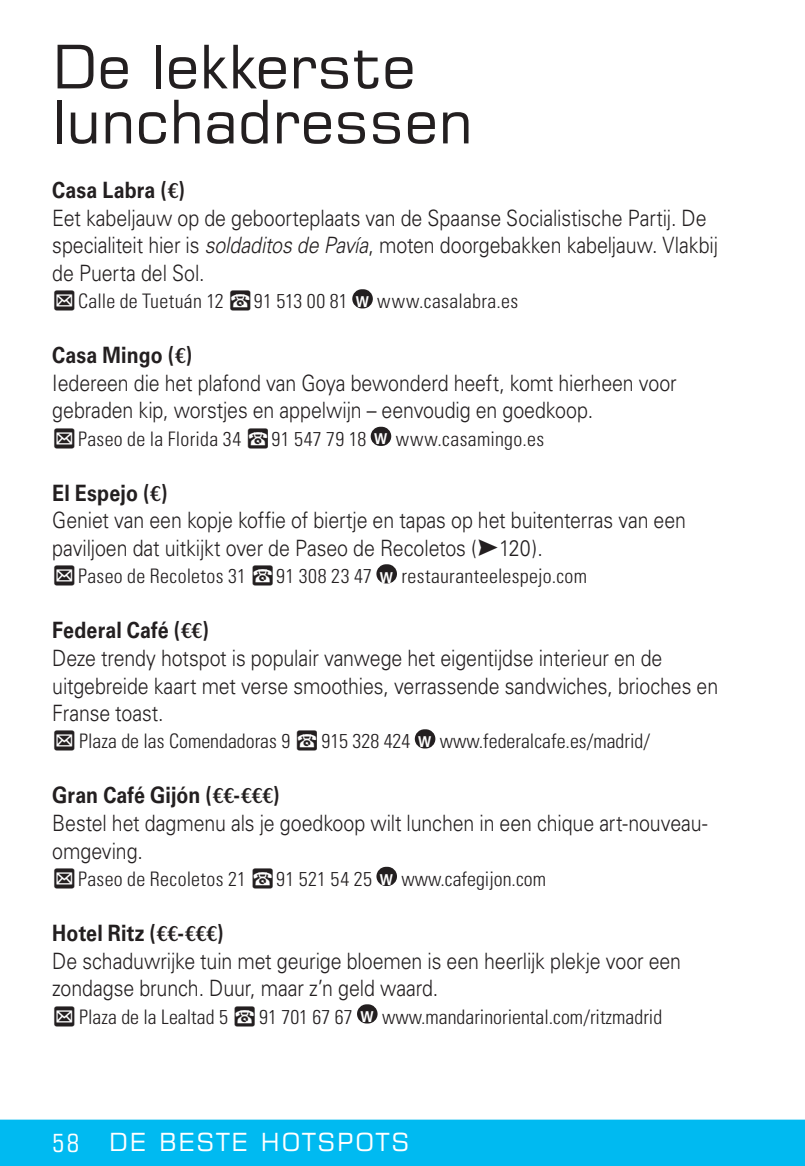
<style>
.page{position:relative;width:805px;height:1166px;background:#fff}
.page>*{position:absolute;margin:0;border:0;box-sizing:border-box;transform-origin:0 0}
.t1{font:60px/55px "Square 721 BT";color:#231f20}
.t2{font:25px "Square 721 BT";letter-spacing:.08em;color:#fff}
.t3{font:300 22.5px/27.5px "Univers";letter-spacing:-.005em;color:#231f20;scale:.87 1}
.t4{font:300 condensed 20px "Univers";color:#231f20}
.t5{font:300 condensed 20px "Univers";letter-spacing:.02em;color:#231f20}
.s1{font-weight:700}
.s2{font-family:"AA Euro Sans Serif";font-weight:700}
.s3{font-style:italic}
.s4{font-family:"City Pack Plus Shift";font-weight:400;font-stretch:normal}
.s5{font-weight:700;font-stretch:normal;font-size:15px;color:#fff}
.s6{font-family:"City Pack Plus Shift";font-weight:400}
.s7{font-stretch:condensed}
</style>
<div class="page">
<hr style="left:803px;top:1118px;width:1px;height:47px;background:#00baf1">
<div style="left:0;top:1118px;width:803px;height:47px;background:#00baf1"></div>
<hr style="left:0;top:1116px;width:804px;height:3px;background:#fff">
<div style="left:352px;top:289px;width:21px;height:19px;background:#231f20;border-radius:10px"></div>
<div style="left:370px;top:426px;width:21px;height:20px;background:#231f20;border-radius:10px"></div>
<div style="left:376px;top:564px;width:21px;height:19px;background:#231f20;border-radius:10px"></div>
<div style="left:415px;top:729px;width:20px;height:19px;background:#231f20;border-radius:10px"></div>
<div style="left:376px;top:866px;width:21px;height:19px;background:#231f20;border-radius:10px"></div>
<div style="left:357px;top:1004px;width:20px;height:19px;background:#231f20;border-radius:10px"></div>
<h1 class="t1" style="left:52px;top:38px;width:422px">De lekkerste lunch adressen</h1>
<p class="t3" style="left:52px;top:177px;width:766px"><span class="s1">Casa Labra (</span><span class="s2">C</span><span class="s1">)<br></span>Eet kabeljauw op de geboorteplaats van de Spaanse Socialistische Partij. De specialiteit hier is <span class="s3">soldaditos de Pavía</span>, moten doorgebakken kabeljauw. Vlakbij de Puerta del Sol.</p>
<p class="t4" style="left:52px;top:289px;width:467px"><span class="s4">B</span>Calle de Tuetuán 12 <span class="s4">C</span>91 513 00 81 <span class="s5">W</span> www.casalabra.es</p>
<p class="t3" style="left:52px;top:342px;width:719px"><span class="s1">Casa Mingo (</span><span class="s2">C</span><span class="s1">)<br></span>Iedereen die het plafond van Goya bewonderd heeft, komt hierheen voor gebraden kip, worstjes en appelwijn – eenvoudig en goedkoop.</p>
<p class="t4" style="left:52px;top:427px;width:493px"><span class="s4">B</span>Paseo de la Florida 34 <span class="s4">C</span>91 547 79 18 <span class="s5">W</span> www.casamingo.es</p>
<p class="t3" style="left:52px;top:479px;width:730px"><span class="s1">El Espejo (</span><span class="s2">C</span><span class="s1">)<br></span>Geniet van een kopje koffie of biertje en tapas op het buitenterras van een paviljoen dat uitkijkt over de Paseo de Recoletos (<span class="s6">P</span>120).</p>
<p class="t5" style="left:52px;top:564px;width:536px"><span class="s4">B</span>Paseo de Recoletos 31 <span class="s4">C</span>91 308 23 47 <span class="s5">W</span> restauranteelespejo.com</p>
<p class="t3" style="left:52px;top:616px;width:766px"><span class="s1">Federal Café (</span><span class="s2">CC</span><span class="s1">)<br></span>Deze trendy hotspot is populair vanwege het eigentijdse interieur en de uitgebreide kaart met verse smoothies, verrassende sandwiches, brioches en Franse toast.</p>
<p class="t4" style="left:52px;top:729px;width:599px"><span class="s4">B</span>Plaza de las Comendadoras 9 <span class="s4">C</span>915 328 424 <span class="s5">W</span> www.federalcafe.es/madrid/</p>
<p class="t3" style="left:52px;top:781px;width:754px"><span class="s1">Gran Café Gijón (</span><span class="s2">CC</span><span class="s1">-</span><span class="s2">CCC</span><span class="s1">)<br></span>Bestel het dagmenu als je goedkoop wilt lunchen in een chique art-nouveau&shy;omgeving.</p>
<p class="t4" style="left:52px;top:866px;width:495px"><span class="s4">B</span>Paseo de Recoletos 21 <span class="s4">C</span>91 521 54 25 <span class="s5">W</span> www.cafegijon.com</p>
<p class="t3" style="left:52px;top:919px;width:724px"><span class="s1">Hotel Ritz (</span><span class="s2">CC</span><span class="s1">-</span><span class="s2">CCC</span><span class="s1">)<br></span>De schaduwrijke tuin met geurige bloemen is een heerlijk plekje voor een zondagse brunch. Duur, maar z’n geld waard.</p>
<p class="t4" style="left:52px;top:1004px;width:611px"><span class="s4">B</span>Plaza de la Lealtad 5 <span class="s4">C</span>91 701 67 67 <span class="s5">W</span> www.mandarinoriental.com/ritzmadrid</p>
<p class="t2" style="left:52px;top:1126px;width:358px"><span class="s7">58</span> DE BESTE HOTSPOTS</p>
</div>
